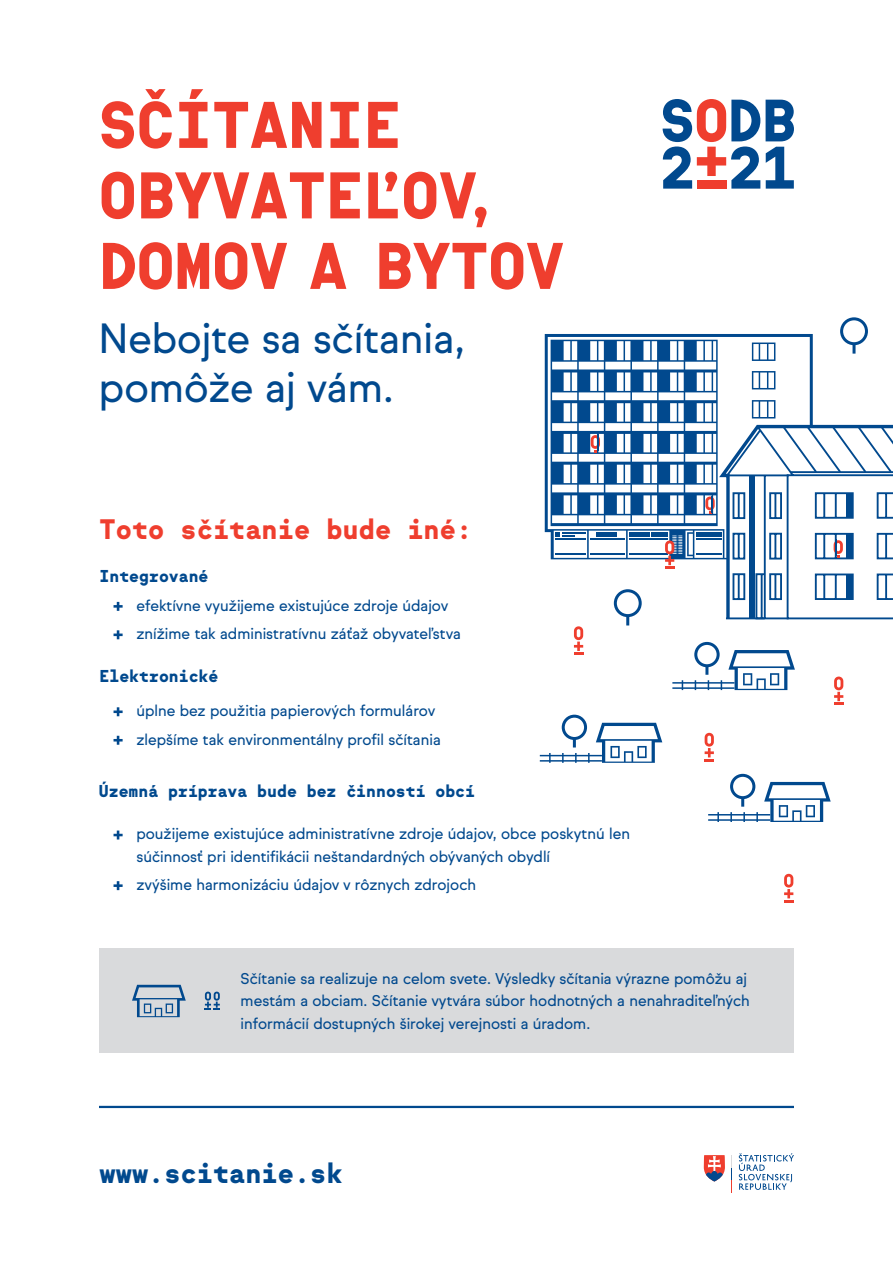
<style>
.page{position:relative;width:893px;height:1263px;background:#fff}
.page>*{position:absolute;margin:0;border:0;box-sizing:border-box;transform-origin:0 0}
.t1{font:900 63px/70.5px "Sul Mono";color:#ef3e2e}
.t2{font:40.5px/49.5px "Sul Sans";color:#01498e}
.t3{font:900 27px "Sul Mono";color:#ef3e2e}
.t4{font:900 27px "Sul Mono";color:#01498e}
.t5{font:900 16.5px "Sul Mono";color:#01498e}
.t6{font:15px/22.5px "Sul Sans";color:#01498e}
</style>
<div class="page">
<svg style="left:766px;top:100px;width:28px;height:41px"></svg>
<svg style="left:766px;top:147px;width:28px;height:42px"></svg>
<svg style="left:663px;top:99px;width:97px;height:90px"></svg>
<div style="left:99px;top:949px;width:695px;height:104px;background:#d9dadc"></div>
<svg style="left:132px;top:985px;width:54px;height:32px"></svg>
<svg style="left:205px;top:992px;width:15px;height:18px"></svg>
<hr style="left:99px;top:1106px;width:695px;height:2px;background:#01498e">
<svg style="left:739px;top:1153px;width:55px;height:37px"></svg>
<svg style="left:704px;top:1155px;width:21px;height:26px"></svg>
<svg style="left:731px;top:1155px;width:1px;height:38px"></svg>
<svg style="left:114px;top:602px;width:9px;height:9px"></svg>
<svg style="left:114px;top:707px;width:9px;height:9px"></svg>
<svg style="left:114px;top:830px;width:9px;height:9px"></svg>
<svg style="left:114px;top:630px;width:9px;height:9px"></svg>
<svg style="left:114px;top:736px;width:9px;height:9px"></svg>
<svg style="left:114px;top:881px;width:9px;height:9px"></svg>
<div style="left:840px;top:317px;width:28px;height:28px;border:3px solid #01498e;border-radius:50%"></div>
<svg style="left:545px;top:334px;width:268px;height:225px"></svg>
<svg style="left:573px;top:740px;width:3px;height:7px"></svg>
<div style="left:562px;top:715px;width:25px;height:25px;border:3px solid #01498e;border-radius:50%"></div>
<svg style="left:596px;top:723px;width:66px;height:40px"></svg>
<hr style="left:540px;top:760px;width:62px;height:2px;background:#01498e">
<hr style="left:540px;top:755px;width:62px;height:1px;background:#01498e">
<svg style="left:588px;top:753px;width:2px;height:10px"></svg>
<svg style="left:575px;top:753px;width:2px;height:10px"></svg>
<svg style="left:562px;top:753px;width:2px;height:10px"></svg>
<svg style="left:549px;top:753px;width:2px;height:10px"></svg>
<div style="left:730px;top:774px;width:25px;height:25px;border:3px solid #01498e;border-radius:50%"></div>
<svg style="left:764px;top:782px;width:67px;height:40px"></svg>
<hr style="left:708px;top:819px;width:62px;height:2px;background:#01498e">
<hr style="left:708px;top:814px;width:62px;height:1px;background:#01498e">
<svg style="left:756px;top:812px;width:2px;height:10px"></svg>
<svg style="left:741px;top:798px;width:4px;height:24px"></svg>
<svg style="left:730px;top:812px;width:2px;height:10px"></svg>
<svg style="left:717px;top:812px;width:2px;height:10px"></svg>
<svg style="left:551px;top:340px;width:342px;height:365px"></svg>
<svg style="left:705px;top:733px;width:9px;height:28px"></svg>
<svg style="left:784px;top:874px;width:9px;height:28px"></svg>
<h1 class="t1" style="left:99px;top:91px;width:466px">SČÍTANIE<br>OBYVATEĽOV,<br>DOMOV A BYTOV</h1>
<h2 class="t2" style="left:99px;top:314px;width:368px">Nebojte sa sčítania, pomôže aj vám.</h2>
<h3 class="t3" style="left:100px;top:513px;width:374px">Toto sčítanie bude iné:</h3>
<p class="t5" style="left:100px;top:566px;width:110px">Integrované</p>
<p class="t6" style="left:136px;top:591px;width:326px;line-height:28.5px">efektívne využijeme existujúce zdroje údajov znížime tak administratívnu záťaž obyvateľstva</p>
<p class="t5" style="left:100px;top:666px;width:120px">Elektronické</p>
<p class="t6" style="left:136px;top:696px;width:306px;line-height:28.5px">úplne bez použitia papierových formulárov zlepšíme tak environmentálny profil sčítania</p>
<p class="t5" style="left:99px;top:781px;width:378px">Územná príprava bude bez činností obcí</p>
<p class="t6" style="left:136px;top:822px;width:495px">použijeme existujúce administratívne zdroje údajov, obce poskytnú len súčinnosť pri identifikácii neštandardných obývaných obydlí</p>
<p class="t6" style="left:136px;top:873px;width:341px">zvýšime harmonizáciu údajov v rôznych zdrojoch</p>
<p class="t6" style="left:241px;top:967px;width:511px">Sčítanie sa realizuje na celom svete. Výsledky sčítania výrazne pomôžu aj mestám a obciam. Sčítanie vytvára súbor hodnotných a nenahraditeľných informácií dostupných širokej verejnosti a úradom.</p>
<h3 class="t4" style="left:100px;top:1157px;width:245px">www.scitanie.sk</h3>
</div>
